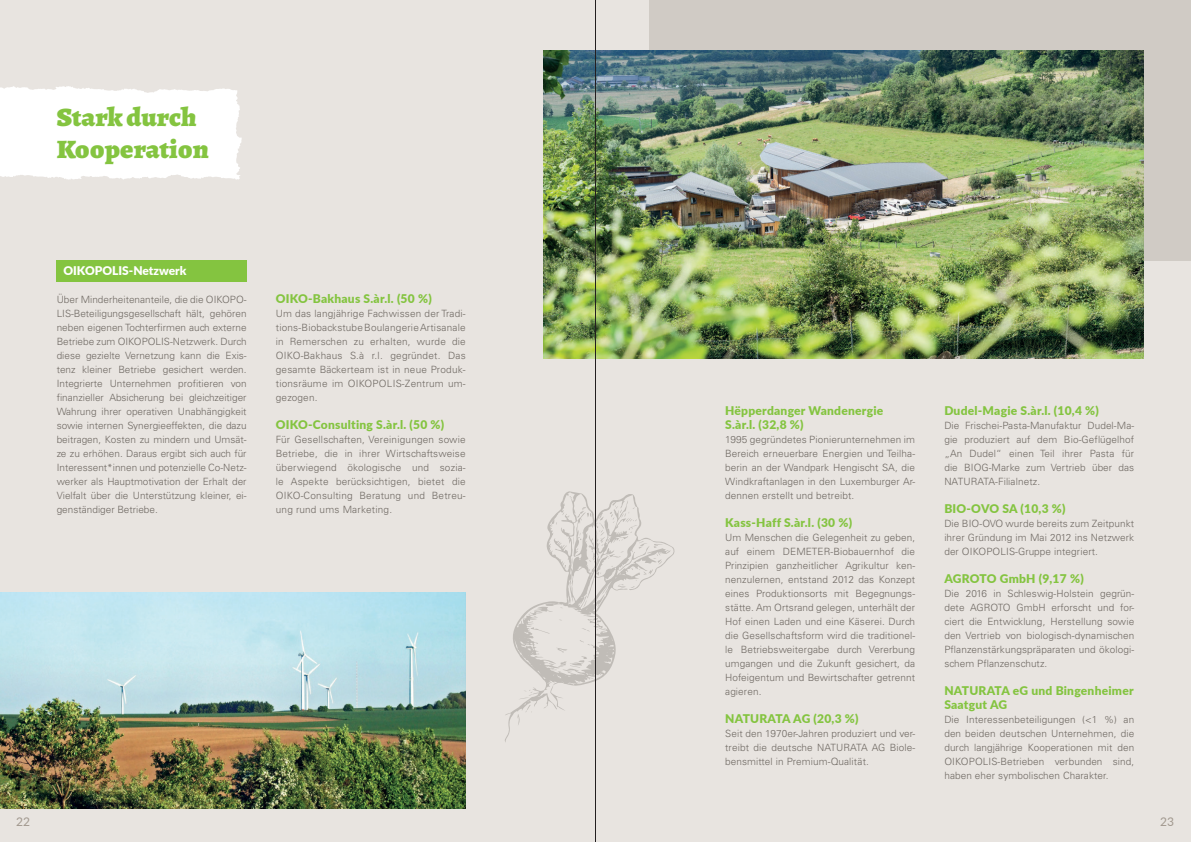
<style>
.page{position:relative;width:1191px;height:842px;background:#e8e4e0}
.page>*{position:absolute;margin:0;border:0;box-sizing:border-box;transform-origin:0 0}
.t1{font:900 26.5px/32px "Alegreya";color:#84c440;scale:1.05 1}
.t2{font:900 12px/14px "Lato";letter-spacing:.02em;color:#84c440}
.t3{font:900 12px "Lato";color:#fff}
.t4{font:12px "Lato";color:#a1988e}
.t5{font:300 10px/14px "Univers LT Std";letter-spacing:.01em;color:#6f6963;text-align:justify}
</style>
<div class="page">
<div style="left:649px;top:0;width:542px;height:261px;background:#d0cbc5"></div>
<img style="left:543px;top:51px;width:600px;height:308px">
<svg style="left:0;top:86px;width:242px;height:94px;background:#fdfcfc"></svg>
<div style="left:56px;top:260px;width:191px;height:21px;background:#84c440"></div>
<img style="left:0;top:592px;width:466px;height:216px">
<svg style="left:505px;top:491px;width:170px;height:251px"></svg>
<svg style="left:518px;top:690px;width:14px;height:9px"></svg>
<svg style="left:517px;top:705px;width:15px;height:21px"></svg>
<svg style="left:530px;top:627px;width:19px;height:7px"></svg>
<svg style="left:532px;top:646px;width:4px;height:3px"></svg>
<svg style="left:556px;top:618px;width:47px;height:53px"></svg>
<svg style="left:530px;top:612px;width:6px;height:5px"></svg>
<svg style="left:551px;top:506px;width:112px;height:102px"></svg>
<hr style="left:595px;top:0;width:1px;height:842px;background:#231f20">
<h1 class="t1" style="left:57px;top:100px;width:146px">Stark durch<br>Kooperation</h1>
<p class="t3" style="left:63px;top:261px;width:125px">OIKOPOLIS-Netzwerk</p>
<p class="t5" style="left:57px;top:292px;width:191px">Über Minderheitenanteile, die die OIKOPO-LIS-Beteiligungsgesellschaft hält, gehören neben eigenen Tochterfirmen auch externe Betriebe zum OIKOPOLIS-Netzwerk. Durch diese gezielte Vernetzung kann die Exis&shy;tenz kleiner Betriebe gesichert werden.<br>Integrierte Unternehmen profitieren von finanzieller Absicherung bei gleichzeitiger Wahrung ihrer operativen Unabhängigkeit sowie internen Synergieeffekten, die dazu beitragen, Kosten zu mindern und Umsät&shy;ze zu erhöhen. Daraus ergibt sich auch für Interessent*innen und potenzielle Co-Netz&shy;werker als Hauptmotivation der Erhalt der Vielfalt über die Unterstützung kleiner, ei&shy;genständiger Betriebe.</p>
<p class="t2" style="left:276px;top:291px;width:157px">OIKO-Bakhaus S.àr.l. (50 %)</p>
<p class="t5" style="left:276px;top:306px;width:191px">Um das langjährige Fachwissen der Tradi&shy;tions-Biobackstube Boulangerie Artisanale in Remerschen zu erhalten, wurde die OIKO-Bakhaus S.à r.l. gegründet. Das gesamte Bäckerteam ist in neue Produk&shy;tionsräume im OIKOPOLIS-Zentrum um&shy;gezogen.</p>
<p class="t2" style="left:276px;top:417px;width:170px">OIKO-Consulting S.àr.l. (50 %)</p>
<p class="t5" style="left:276px;top:432px;width:191px">Für Gesellschaften, Vereinigungen sowie Betriebe, die in ihrer Wirtschaftsweise überwiegend ökologische und sozia&shy;le Aspekte berücksichtigen, bietet die OIKO-Consulting Beratung und Betreu&shy;ung rund ums Marketing.</p>
<p class="t2" style="left:725px;top:403px;width:160px">Hëpperdanger Wandenergie<br>S.àr.l. (32,8 %)</p>
<p class="t5" style="left:725px;top:432px;width:191px">1995 gegründetes Pionierunternehmen im Bereich erneuerbare Energien und Teilha&shy;berin an der Wandpark Hengischt SA, die Windkraftanlagen in den Luxemburger Ar&shy;dennen erstellt und betreibt.</p>
<p class="t2" style="left:725px;top:515px;width:128px">Kass-Haff S.àr.l. (30 %)</p>
<p class="t5" style="left:725px;top:530px;width:191px">Um Menschen die Gelegenheit zu geben, auf einem DEMETER-Biobauernhof die Prinzipien ganzheitlicher Agrikultur ken&shy;nenzulernen, entstand 2012 das Konzept eines Produktionsorts mit Begegnungs&shy;stätte. Am Ortsrand gelegen, unterhält der Hof einen Laden und eine Käserei. Durch die Gesellschaftsform wird die traditionel&shy;le Betriebsweitergabe durch Vererbung umgangen und die Zukunft gesichert, da Hofeigentum und Bewirtschafter getrennt agieren.</p>
<p class="t2" style="left:725px;top:711px;width:135px">NATURATA AG (20,3 %)</p>
<p class="t5" style="left:725px;top:726px;width:191px">Seit den 1970er-Jahren produziert und ver&shy;treibt die deutsche NATURATA AG Biole&shy;bensmittel in Premium-Qualität.</p>
<p class="t2" style="left:944px;top:403px;width:156px">Dudel-Magie S.àr.l. (10,4 %)</p>
<p class="t5" style="left:944px;top:418px;width:191px">Die Frischei-Pasta-Manufaktur Dudel-Ma&shy;gie produziert auf dem Bio-Geflügelhof „An Dudel“ einen Teil ihrer Pasta für die BIOG-Marke zum Vertrieb über das NATURATA-Filialnetz.</p>
<p class="t2" style="left:944px;top:501px;width:123px">BIO-OVO SA (10,3 %)</p>
<p class="t5" style="left:944px;top:516px;width:191px">Die BIO-OVO wurde bereits zum Zeitpunkt ihrer Gründung im Mai 2012 ins Netzwerk der OIKOPOLIS-Gruppe integriert.</p>
<p class="t2" style="left:944px;top:571px;width:141px">AGROTO GmbH (9,17 %)</p>
<p class="t5" style="left:944px;top:586px;width:191px">Die 2016 in Schleswig-Holstein gegrün&shy;dete AGROTO GmbH erforscht und for&shy;ciert die Entwicklung, Herstellung sowie den Vertrieb von biologisch-dynamischen Pflanzenstärkungspräparaten und ökologi&shy;schem Pflanzenschutz.</p>
<p class="t2" style="left:944px;top:683px;width:191px">NATURATA eG und Bingenheimer<br>Saatgut AG</p>
<p class="t5" style="left:944px;top:712px;width:191px">Die Interessenbeteiligungen (&lt;1 %) an den beiden deutschen Unternehmen, die durch langjährige Kooperationen mit den OIKOPOLIS-Betrieben verbunden sind, haben eher symbolischen Charakter.</p>
<p class="t4" style="left:16px;top:813px;width:15px">22</p>
<p class="t4" style="left:1160px;top:813px;width:15px">23</p>
</div>
